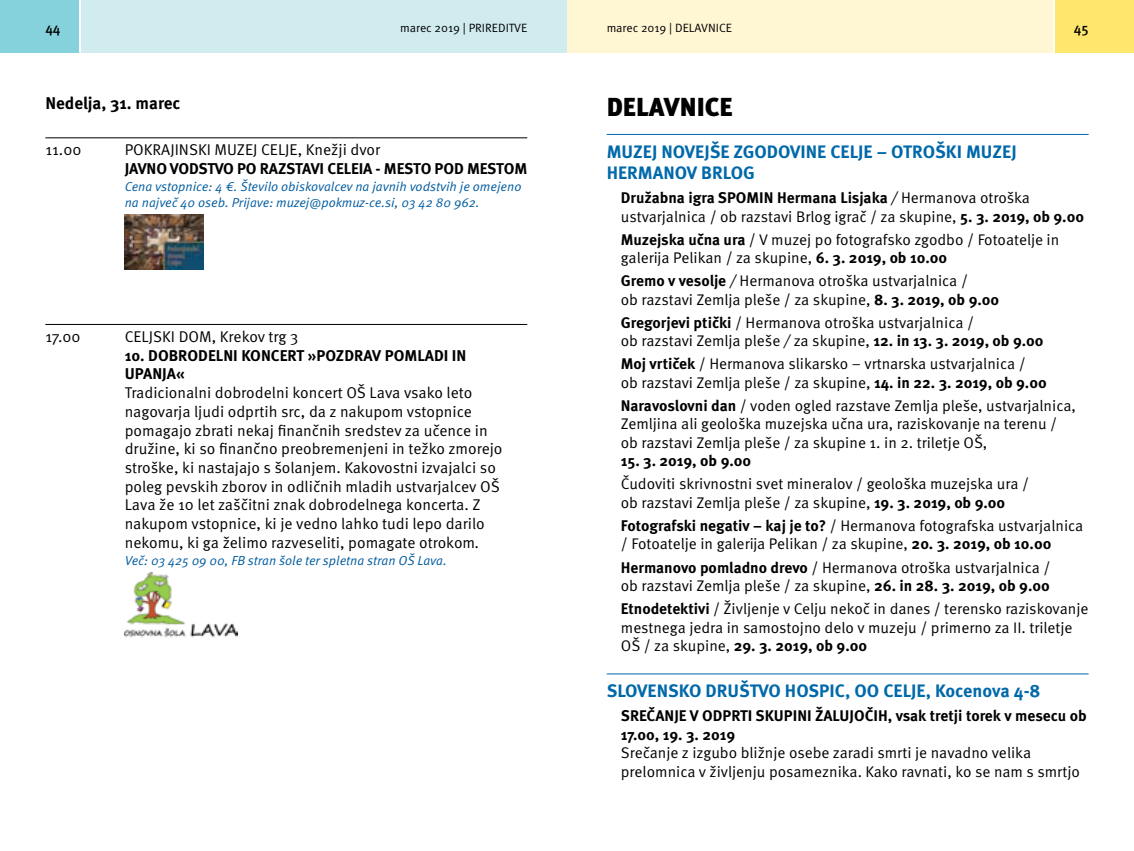
<style>
.page{position:relative;width:1134px;height:851px;background:#fff}
.page>*{position:absolute;margin:0;border:0;box-sizing:border-box;transform-origin:0 0}
.t1{font:900 26px "Meta Pro";color:#000}
.t2{font:700 18px/21.6px "Meta Pro";color:#0069aa}
.t3{font:700 17px "Meta Pro";color:#000}
.t4{font:15.6px/18.8px "Meta Pro";color:#000}
.t5{font:700 15.6px/18.8px "Meta Pro";letter-spacing:-.01em;color:#000}
.t6{font:15.4px/18.4px "Meta Pro";color:#000}
.t7{font:700 15.4px/18.4px "Meta Pro";color:#000}
.t8{font:500 14px "Meta Pro";color:#000}
.t9{font:italic 13px/15.6px "Meta Pro";color:#005b9f}
.t10{font:12px "Meta Pro";color:#000}
.s1{font-style:italic}
.s2{font-weight:700}
</style>
<div class="page">
<div style="left:0;top:0;width:567px;height:53px;background:#d0ecef"></div>
<div style="left:0;top:0;width:79px;height:53px;background:#85d2dc"></div>
<div style="left:567px;top:0;width:567px;height:53px;background:#fff6d3"></div>
<div style="left:1054px;top:0;width:80px;height:53px;background:#ffe66d"></div>
<hr style="left:607px;top:134px;width:482px;height:1px;background:#0069aa">
<hr style="left:607px;top:673px;width:482px;height:1px;background:#0069aa">
<hr style="left:45px;top:137px;width:482px;height:1px;background:#000">
<hr style="left:45px;top:324px;width:482px;height:1px;background:#000">
<img style="left:125px;top:214px;width:78px;height:55px">
<img style="left:125px;top:572px;width:113px;height:66px">
<hr style="left:79px;top:0;width:2px;height:53px;background:#fff">
<hr style="left:1053px;top:0;width:2px;height:53px;background:#fff">
<p class="t8" style="left:45px;top:20px;width:17px">44</p>
<p class="t10" style="left:400px;top:20px;width:129px">marec 2019 | PRIREDITVE</p>
<p class="t10" style="left:607px;top:20px;width:127px">marec 2019 | DELAVNICE</p>
<p class="t8" style="left:1074px;top:20px;width:16px">45</p>
<p class="t3" style="left:45px;top:93px;width:137px">Nedelja, 31. marec</p>
<p class="t4" style="left:45px;top:141px;width:38px">11.00</p>
<p class="t4" style="left:125px;top:141px;width:257px">POKRAJINSKI MUZEJ CELJE, Knežji dvor</p>
<p class="t5" style="left:125px;top:160px;width:404px">JAVNO VODSTVO PO RAZSTAVI CELEIA - MESTO POD MESTOM</p>
<p class="t9" style="left:125px;top:179px;width:398px">Cena vstopnice: 4 €. Število obiskovalcev na javnih vodstvih je omejeno na največ 40 oseb. Prijave: muzej@pokmuz-ce.si, 03 42 80 962.</p>
<p class="t4" style="left:45px;top:327px;width:37px">17.00</p>
<p class="t4" style="left:125px;top:327px;width:175px">CELJSKI DOM, Krekov trg 3</p>
<p class="t5" style="left:125px;top:346px;width:343px">10. DOBRODELNI KONCERT »POZDRAV POMLADI IN<br>UPANJA«</p>
<p class="t4" style="left:125px;top:383px;width:379px">Tradicionalni dobrodelni koncert OŠ Lava vsako leto nagovarja ljudi odprtih src, da z nakupom vstopnice pomagajo zbrati nekaj finančnih sredstev za učence in družine, ki so finančno preobremenjeni in težko zmorejo stroške, ki nastajajo s šolanjem. Kakovostni izvajalci so poleg pevskih zborov in odličnih mladih ustvarjalcev OŠ Lava že 10 let zaščitni znak dobrodelnega koncerta. Z nakupom vstopnice, ki je vedno lahko tudi lepo darilo nekomu, ki ga želimo razveseliti, pomagate otrokom<span class="s1">.</span></p>
<p class="t9" style="left:125px;top:553px;width:323px">Več: 03 425 09 00, FB stran šole ter spletna stran OŠ Lava.</p>
<h1 class="t1" style="left:607px;top:91px;width:127px">DELAVNICE</h1>
<p class="t2" style="left:607px;top:141px;width:412px">MUZEJ NOVEJŠE ZGODOVINE CELJE – OTROŠKI MUZEJ<br>HERMANOV BRLOG</p>
<p class="t6" style="left:621px;top:189px;width:465px"><span class="s2">Družabna igra SPOMIN Hermana Lisjaka</span> <span class="s1">/</span> Hermanova otroška ustvarjalnica / ob razstavi Brlog igrač / za skupine, <span class="s2">5. 3. 2019, ob 9.00</span></p>
<p class="t6" style="left:621px;top:231px;width:440px"><span class="s2">Muzejska učna ura</span> / V muzej po fotografsko zgodbo / Fotoatelje in galerija Pelikan / za skupine, <span class="s2">6. 3. 2019, ob 10.00</span></p>
<p class="t6" style="left:621px;top:272px;width:380px"><span class="s2">Gremo v vesolje</span> <span class="s1">/</span> Hermanova otroška ustvarjalnica /<br>ob razstavi Zemlja pleše / za skupine, <span class="s2">8. 3. 2019, ob 9.00</span></p>
<p class="t6" style="left:621px;top:314px;width:424px"><span class="s2">Gregorjevi ptički</span> / Hermanova otroška ustvarjalnica /<br>ob razstavi Zemlja pleše <span class="s1">/</span> za skupine, <span class="s2">12. in 13. 3. 2019, ob 9.00</span></p>
<p class="t6" style="left:621px;top:355px;width:427px"><span class="s2">Moj vrtiček</span> / Hermanova slikarsko – vrtnarska ustvarjalnica /<br>ob razstavi Zemlja pleše / za skupine, <span class="s2">14. in 22. 3. 2019, ob 9.00</span></p>
<p class="t6" style="left:621px;top:397px;width:457px"><span class="s2">Naravoslovni dan</span> / voden ogled razstave Zemlja pleše, ustvarjalnica,<br>Zemljina ali geološka muzejska učna ura, raziskovanje na terenu / ob razstavi Zemlja pleše / za skupine 1. in 2. triletje OŠ,</p>
<p class="t7" style="left:621px;top:452px;width:132px">15. 3. 2019, ob 9.00</p>
<p class="t6" style="left:621px;top:475px;width:410px">Čudoviti skrivnostni svet mineralov / geološka muzejska ura / ob razstavi Zemlja pleše / za skupine, <span class="s2">19. 3. 2019, ob 9.00</span></p>
<p class="t6" style="left:621px;top:517px;width:464px"><span class="s2">Fotografski negativ – kaj je to?</span> / Hermanova fotografska ustvarjalnica / Fotoatelje in galerija Pelikan / za skupine, <span class="s2">20. 3. 2019, ob 10.00</span></p>
<p class="t6" style="left:621px;top:558px;width:431px"><span class="s2">Hermanovo pomladno drevo</span> / Hermanova otroška ustvarjalnica / ob razstavi Zemlja pleše / za skupine, <span class="s2">26. in 28. 3. 2019, ob 9.00</span></p>
<p class="t6" style="left:621px;top:600px;width:469px"><span class="s2">Etnodetektivi</span> / Življenje v Celju nekoč in danes / terensko raziskovanje mestnega jedra in samostojno delo v muzeju / primerno za II. triletje<br>OŠ / za skupine, <span class="s2">29. 3. 2019, ob 9.00</span></p>
<p class="t2" style="left:607px;top:680px;width:435px">SLOVENSKO DRUŠTVO HOSPIC, OO CELJE, Kocenova 4-8</p>
<p class="t7" style="left:621px;top:707px;width:467px">SREČANJE V ODPRTI SKUPINI ŽALUJOČIH, vsak tretji torek v mesecu ob<br>17.00, 19. 3. 2019</p>
<p class="t6" style="left:621px;top:744px;width:461px">Srečanje z izgubo bližnje osebe zaradi smrti je navadno velika prelomnica v življenju posameznika. Kako ravnati, ko se nam s smrtjo</p>
</div>
